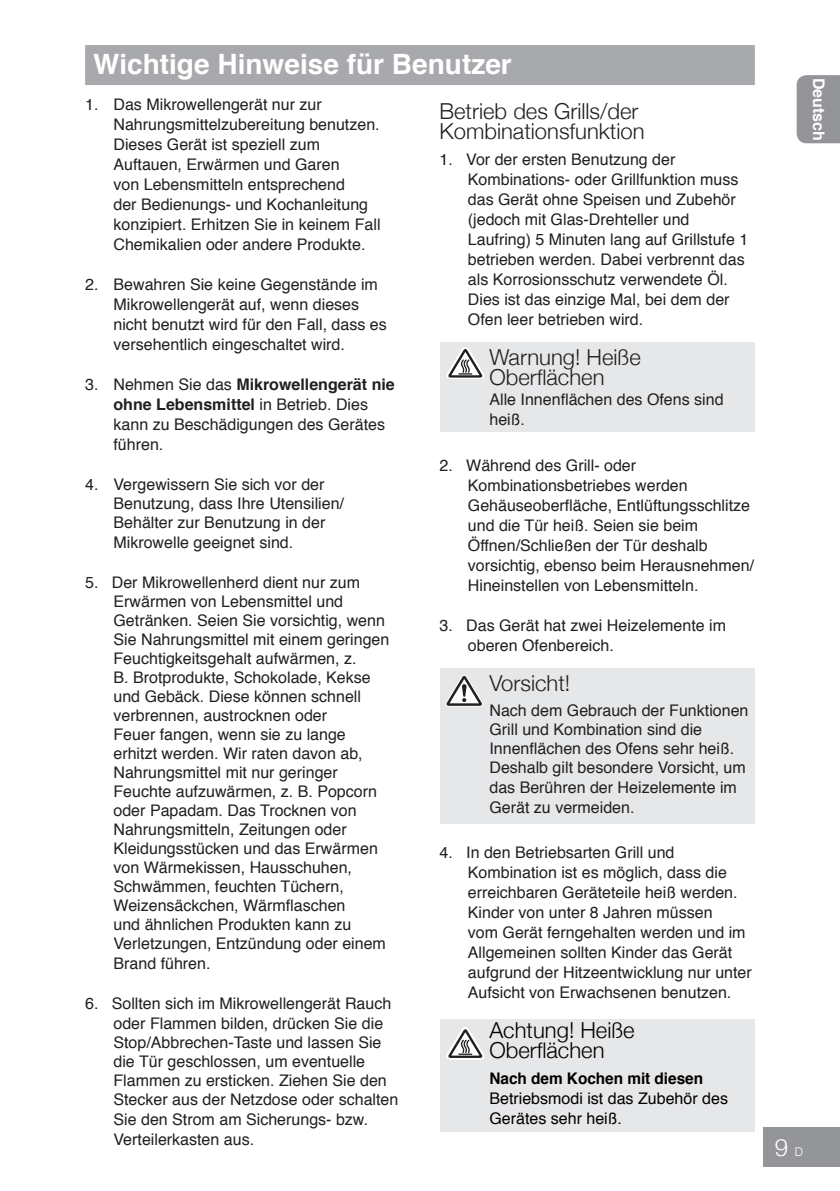
<style>
.page{position:relative;width:840px;height:1191px;background:#fff}
.page>*{position:absolute;margin:0;border:0;box-sizing:border-box;transform-origin:0 0}
.t1{font:700 28px "Helvetica";color:#fff}
.t2{font:300 24px "Helvetica Neue";color:#fff}
.Body_Text{font:300 22px/20px "Helvetica Neue";color:#231f20}
.Body_Text-2{font:300 22px/20px "Helvetica Neue";color:#000}
.Body_Text-3{font:16px/20px "Helvetica";color:#231f20}
.Body_Text-4{font:16px "Helvetica";color:#000}
.Indt_Text_Bld{font:700 16px "Helvetica";color:#000;scale:.96 1}
.t3{font:700 16px "Helvetica";color:#fff}
.s1{font-weight:700}
.s2{font-size:12px}
</style>
<div class="page">
<div style="left:763px;top:1127px;width:76px;height:39px;background:#939598"></div>
<div style="left:796px;top:75px;width:43px;height:68px;background:#939598"></div>
<div style="left:440px;top:668px;width:314px;height:155px;background:#e6e7e9"></div>
<svg style="left:446px;top:675px;width:36px;height:31px"></svg>
<div style="left:440px;top:1019px;width:314px;height:112px;background:#e6e7e9"></div>
<svg style="left:446px;top:1027px;width:38px;height:32px"></svg>
<div style="left:440px;top:342px;width:314px;height:90px;background:#e6e7e9"></div>
<svg style="left:446px;top:347px;width:38px;height:32px"></svg>
<div style="left:85px;top:45px;width:669px;height:40px;background:#a8a9ad"></div>
<p class="t1" style="left:93px;top:41px;width:420px">Wichtige Hinweise für Benutzer</p>
<p class="Body_Text-3" style="left:113px;top:95px;width:268px;text-indent:-28px">1. Das Mikrowellengerät nur zur Nahrungsmittelzubereitung benutzen.<br>Dieses Gerät ist speziell zum Auftauen, Erwärmen und Garen<br>von Lebensmitteln entsprechend<br>der Bedienungs- und Kochanleitung konzipiert. Erhitzen Sie in keinem Fall Chemikalien oder andere Produkte.</p>
<p class="Body_Text-3" style="left:113px;top:275px;width:275px;text-indent:-28px">2. Bewahren Sie keine Gegenstände im Mikrowellengerät auf, wenn dieses nicht benutzt wird für den Fall, dass es versehentlich eingeschaltet wird.</p>
<p class="Body_Text-3" style="left:113px;top:375px;width:283px;text-indent:-28px">3. Nehmen Sie das <span class="s1">Mikrowellengerät nie ohne Lebensmittel</span> in Betrieb. Dies kann zu Beschädigungen des Gerätes führen.</p>
<p class="Body_Text-3" style="left:113px;top:475px;width:232px;line-height:19.4px;text-indent:-28px">4. Vergewissern Sie sich vor der<br>Benutzung, dass Ihre Utensilien/<br>Behälter zur Benutzung in der<br>Mikrowelle geeignet sind.</p>
<p class="Body_Text-3" style="left:113px;top:573px;width:277px;line-height:19px;text-indent:-28px">5. Der Mikrowellenherd dient nur zum Erwärmen von Lebensmittel und Getränken. Seien Sie vorsichtig, wenn Sie Nahrungsmittel mit einem geringen Feuchtigkeitsgehalt aufwärmen, z.<br>B. Brotprodukte, Schokolade, Kekse und Gebäck. Diese können schnell verbrennen, austrocknen oder<br>Feuer fangen, wenn sie zu lange erhitzt werden. Wir raten davon ab, Nahrungsmittel mit nur geringer Feuchte aufzuwärmen, z. B. Popcorn oder Papadam. Das Trocknen von Nahrungsmitteln, Zeitungen oder Kleidungsstücken und das Erwärmen von Wärmekissen, Hausschuhen, Schwämmen, feuchten Tüchern, Weizensäckchen, Wärmflaschen<br>und ähnlichen Produkten kann zu Verletzungen, Entzündung oder einem Brand führen.</p>
<p class="Body_Text-3" style="left:113px;top:994px;width:286px;line-height:19.4px;text-indent:-28px">6. Sollten sich im Mikrowellengerät Rauch oder Flammen bilden, drücken Sie die Stop/Abbrechen-Taste und lassen Sie die Tür geschlossen, um eventuelle Flammen zu ersticken. Ziehen Sie den Stecker aus der Netzdose oder schalten Sie den Strom am Sicherungs- bzw.<br>Verteilerkasten aus.</p>
<p class="Body_Text" style="left:439px;top:100px;width:206px">Betrieb des Grills/der<br>Kombinationsfunktion</p>
<p class="Body_Text-3" style="left:467px;top:150px;width:282px;text-indent:-28px">1. Vor der ersten Benutzung der Kombinations- oder Grillfunktion muss das Gerät ohne Speisen und Zubehör (jedoch mit Glas-Drehteller und Laufring) 5 Minuten lang auf Grillstufe 1 betrieben werden. Dabei verbrennt das als Korrosionsschutz verwendete Öl.<br>Dies ist das einzige Mal, bei dem der Ofen leer betrieben wird.</p>
<p class="Body_Text" style="left:489px;top:346px;width:153px">Warnung! Heiße<br>Oberflächen</p>
<p class="Body_Text-3" style="left:489px;top:390px;width:235px">Alle Innenflächen des Ofens sind heiß.</p>
<p class="Body_Text-3" style="left:467px;top:456px;width:287px;text-indent:-28px">2. Während des Grill- oder Kombinationsbetriebes werden Gehäuseoberfläche, Entlüftungsschlitze und die Tür heiß. Seien sie beim Öffnen/Schließen der Tür deshalb vorsichtig, ebenso beim Herausnehmen/ Hineinstellen von Lebensmitteln.</p>
<p class="Body_Text-3" style="left:467px;top:616px;width:259px;text-indent:-28px">3. Das Gerät hat zwei Heizelemente im oberen Ofenbereich.</p>
<p class="Body_Text" style="left:489px;top:671px;width:82px">Vorsicht!</p>
<p class="Body_Text-3" style="left:489px;top:701px;width:260px;line-height:19.4px">Nach dem Gebrauch der Funktionen<br>Grill und Kombination sind die<br>Innenflächen des Ofens sehr heiß.<br>Deshalb gilt besondere Vorsicht, um das Berühren der Heizelemente im<br>Gerät zu vermeiden.</p>
<p class="Body_Text-3" style="left:467px;top:843px;width:285px;text-indent:-28px">4. In den Betriebsarten Grill und Kombination ist es möglich, dass die erreichbaren Geräteteile heiß werden.<br>Kinder von unter 8 Jahren müssen<br>vom Gerät ferngehalten werden und im Allgemeinen sollten Kinder das Gerät aufgrund der Hitzeentwicklung nur unter Aufsicht von Erwachsenen benutzen.</p>
<p class="Body_Text-2" style="left:489px;top:1019px;width:147px">Achtung! Heiße<br>Oberflächen</p>
<p class="Indt_Text_Bld" style="left:489px;top:1065px;width:224px">Nach dem Kochen mit diesen</p>
<p class="Body_Text-4" style="left:489px;top:1086px;width:240px">Betriebsmodi ist das Zubehör des</p>
<p class="Body_Text-4" style="left:489px;top:1106px;width:134px">Gerätes sehr heiß.</p>
<p class="t3" style="left:831px;top:77px;width:65px;rotate:90deg">Deutsch</p>
<h2 class="t2" style="left:774px;top:1127px;width:30px">9 <span class="s2">D</span></h2>
</div>
